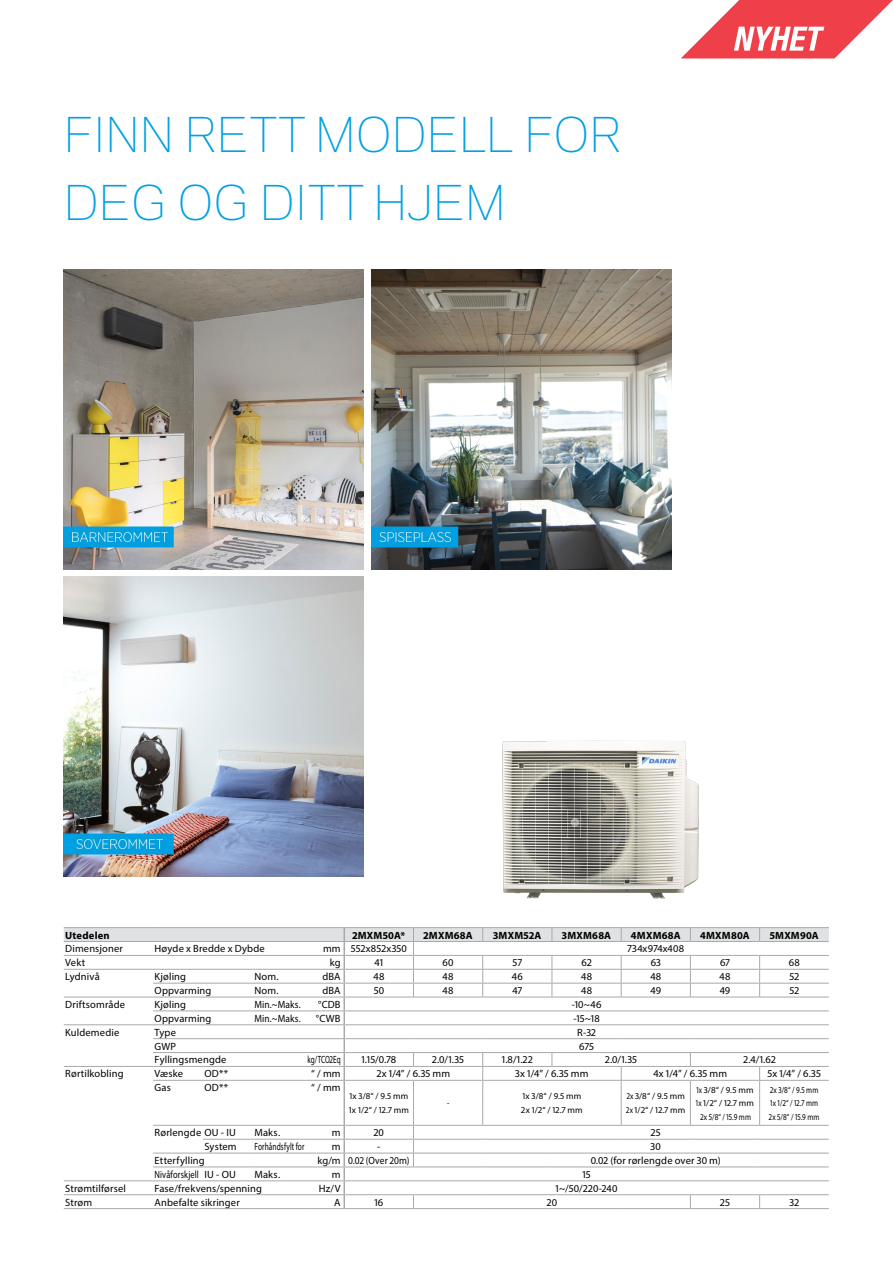
<style>
.page{position:relative;width:893px;height:1263px;background:#fff}
.page>*{position:absolute;margin:0;border:0;box-sizing:border-box;transform-origin:0 0}
.t1{font:300 45px/67.5px "Galaxie Polaris";color:#00a1e4}
.t2{font:10.5px "Myriad Pro";letter-spacing:.015em;color:#000}
.t3{font:700 10.5px "Myriad Pro";letter-spacing:.02em;color:#000}
.t4{font:10.5px "Myriad Pro";letter-spacing:.015em;color:#000;scale:.9 1}
.t5{font:10.5px "Myriad Pro";letter-spacing:.015em;color:#000;scale:.8 1}
.t6{font:10.5px "Myriad Pro";letter-spacing:.015em;color:#000;scale:.7 1}
.t7{font:10.5px "Myriad Pro";letter-spacing:.015em;color:#000;scale:.67 1}
.t8{font:9px/13.5px "Myriad Pro";letter-spacing:.015em;color:#000;scale:.8 1}
.t9{font:9px/13.5px "Myriad Pro";letter-spacing:.015em;color:#000}
</style>
<div class="page">
<hr style="left:64px;top:927px;width:89px;height:1px;background:#a7a9ac">
<hr style="left:153px;top:927px;width:50px;height:1px;background:#a7a9ac">
<hr style="left:203px;top:927px;width:50px;height:1px;background:#a7a9ac">
<hr style="left:253px;top:927px;width:53px;height:1px;background:#a7a9ac">
<hr style="left:306px;top:927px;width:38px;height:1px;background:#a7a9ac">
<hr style="left:344px;top:927px;width:69px;height:1px;background:#a7a9ac">
<hr style="left:413px;top:927px;width:70px;height:1px;background:#a7a9ac">
<hr style="left:483px;top:927px;width:69px;height:1px;background:#a7a9ac">
<hr style="left:552px;top:927px;width:69px;height:1px;background:#a7a9ac">
<hr style="left:621px;top:927px;width:69px;height:1px;background:#a7a9ac">
<hr style="left:690px;top:927px;width:70px;height:1px;background:#a7a9ac">
<hr style="left:760px;top:927px;width:69px;height:1px;background:#a7a9ac">
<hr style="left:64px;top:1208px;width:89px;height:1px;background:#a7a9ac">
<hr style="left:153px;top:1208px;width:50px;height:1px;background:#a7a9ac">
<hr style="left:203px;top:1208px;width:50px;height:1px;background:#a7a9ac">
<hr style="left:253px;top:1208px;width:53px;height:1px;background:#a7a9ac">
<hr style="left:306px;top:1208px;width:38px;height:1px;background:#a7a9ac">
<hr style="left:344px;top:1208px;width:69px;height:1px;background:#a7a9ac">
<hr style="left:413px;top:1208px;width:70px;height:1px;background:#a7a9ac">
<hr style="left:483px;top:1208px;width:69px;height:1px;background:#a7a9ac">
<hr style="left:552px;top:1208px;width:69px;height:1px;background:#a7a9ac">
<hr style="left:621px;top:1208px;width:69px;height:1px;background:#a7a9ac">
<hr style="left:690px;top:1208px;width:70px;height:1px;background:#a7a9ac">
<hr style="left:760px;top:1208px;width:69px;height:1px;background:#a7a9ac">
<svg style="left:64px;top:928px;width:765px;height:280px"></svg>
<hr style="left:153px;top:941px;width:50px;height:1px;background:#a7a9ac">
<hr style="left:203px;top:941px;width:50px;height:1px;background:#a7a9ac">
<hr style="left:253px;top:941px;width:53px;height:1px;background:#a7a9ac">
<hr style="left:153px;top:955px;width:50px;height:1px;background:#a7a9ac">
<hr style="left:203px;top:955px;width:50px;height:1px;background:#a7a9ac">
<hr style="left:253px;top:955px;width:53px;height:1px;background:#a7a9ac">
<hr style="left:153px;top:983px;width:50px;height:1px;background:#a7a9ac">
<hr style="left:203px;top:983px;width:50px;height:1px;background:#a7a9ac">
<hr style="left:153px;top:997px;width:50px;height:1px;background:#a7a9ac">
<hr style="left:203px;top:997px;width:50px;height:1px;background:#a7a9ac">
<hr style="left:153px;top:1010px;width:50px;height:1px;background:#a7a9ac">
<hr style="left:203px;top:1010px;width:50px;height:1px;background:#a7a9ac">
<hr style="left:153px;top:1024px;width:50px;height:1px;background:#a7a9ac">
<hr style="left:203px;top:1024px;width:50px;height:1px;background:#a7a9ac">
<img style="left:502px;top:740px;width:197px;height:159px">
<svg style="left:681px;top:0;width:212px;height:58px"></svg>
<img style="left:64px;top:269px;width:300px;height:300px">
<img style="left:64px;top:577px;width:300px;height:300px">
<img style="left:371px;top:269px;width:300px;height:300px">
<h1 class="t1" style="left:64px;top:99px;width:559px">FINN RETT MODELL FOR<br>DEG OG DITT HJEM</h1>
<p class="t3" style="left:65px;top:928px;width:46px">Utedelen</p>
<p class="t3" style="left:352px;top:928px;width:55px">2MXM50A*</p>
<p class="t3" style="left:423px;top:928px;width:51px">2MXM68A</p>
<p class="t3" style="left:493px;top:928px;width:50px">3MXM52A</p>
<p class="t3" style="left:562px;top:928px;width:51px">3MXM68A</p>
<p class="t3" style="left:631px;top:928px;width:51px">4MXM68A</p>
<p class="t3" style="left:700px;top:928px;width:51px">4MXM80A</p>
<p class="t3" style="left:770px;top:928px;width:51px">5MXM90A</p>
<p class="t2" style="left:65px;top:942px;width:59px">Dimensjoner</p>
<p class="t2" style="left:155px;top:942px;width:112px">Høyde x Bredde x Dybde</p>
<p class="t2" style="left:323px;top:942px;width:85px">mm 552x852x350</p>
<p class="t2" style="left:628px;top:942px;width:58px">734x974x408</p>
<p class="t2" style="left:65px;top:956px;width:21px">Vekt</p>
<p class="t2" style="left:330px;top:956px;width:12px">kg</p>
<p class="t2" style="left:375px;top:956px;width:10px">41</p>
<p class="t2" style="left:443px;top:956px;width:13px">60</p>
<p class="t2" style="left:513px;top:956px;width:11px">57</p>
<p class="t2" style="left:581px;top:956px;width:12px">62</p>
<p class="t2" style="left:651px;top:956px;width:12px">63</p>
<p class="t2" style="left:720px;top:956px;width:11px">67</p>
<p class="t2" style="left:789px;top:956px;width:13px">68</p>
<p class="t2" style="left:65px;top:970px;width:36px">Lydnivå</p>
<p class="t2" style="left:155px;top:970px;width:33px">Kjøling</p>
<p class="t2" style="left:255px;top:970px;width:26px">Nom.</p>
<p class="t2" style="left:322px;top:970px;width:20px">dBA</p>
<p class="t2" style="left:373px;top:970px;width:12px">48</p>
<p class="t2" style="left:443px;top:970px;width:12px">48</p>
<p class="t2" style="left:512px;top:970px;width:12px">46</p>
<p class="t2" style="left:581px;top:970px;width:12px">48</p>
<p class="t2" style="left:650px;top:970px;width:12px">48</p>
<p class="t2" style="left:719px;top:970px;width:12px">48</p>
<p class="t2" style="left:789px;top:970px;width:11px">52</p>
<p class="t2" style="left:155px;top:984px;width:58px">Oppvarming</p>
<p class="t2" style="left:255px;top:984px;width:26px">Nom.</p>
<p class="t2" style="left:322px;top:984px;width:20px">dBA</p>
<p class="t2" style="left:374px;top:984px;width:12px">50</p>
<p class="t2" style="left:443px;top:984px;width:12px">48</p>
<p class="t2" style="left:512px;top:984px;width:11px">47</p>
<p class="t2" style="left:581px;top:984px;width:12px">48</p>
<p class="t2" style="left:650px;top:984px;width:12px">49</p>
<p class="t2" style="left:720px;top:984px;width:12px">49</p>
<p class="t2" style="left:789px;top:984px;width:11px">52</p>
<p class="t2" style="left:65px;top:998px;width:61px">Driftsområde</p>
<p class="t2" style="left:155px;top:998px;width:33px">Kjøling</p>
<p class="t4" style="left:254px;top:998px;width:53px">Min.~Maks.</p>
<p class="t2" style="left:318px;top:998px;width:24px">°CDB</p>
<p class="t2" style="left:572px;top:998px;width:31px">-10~46</p>
<p class="t2" style="left:155px;top:1012px;width:58px">Oppvarming</p>
<p class="t4" style="left:254px;top:1012px;width:53px">Min.~Maks.</p>
<p class="t2" style="left:316px;top:1012px;width:26px">°CWB</p>
<p class="t2" style="left:573px;top:1012px;width:28px">-15~18</p>
<p class="t2" style="left:65px;top:1026px;width:56px">Kuldemedie</p>
<p class="t2" style="left:155px;top:1026px;width:23px">Type</p>
<p class="t2" style="left:577px;top:1026px;width:20px">R-32</p>
<p class="t2" style="left:155px;top:1039px;width:23px">GWP</p>
<p class="t2" style="left:579px;top:1039px;width:16px">675</p>
<p class="t2" style="left:155px;top:1053px;width:73px">Fyllingsmengde</p>
<p class="t7" style="left:308px;top:1053px;width:51px">kg/TCO2Eq</p>
<p class="t2" style="left:362px;top:1053px;width:36px">1.15/0.78</p>
<p class="t2" style="left:432px;top:1053px;width:33px">2.0/1.35</p>
<p class="t2" style="left:502px;top:1053px;width:32px">1.8/1.22</p>
<p class="t2" style="left:605px;top:1053px;width:33px">2.0/1.35</p>
<p class="t2" style="left:743px;top:1053px;width:34px">2.4/1.62</p>
<p class="t2" style="left:65px;top:1067px;width:60px">Rørtilkobling</p>
<p class="t2" style="left:155px;top:1067px;width:30px">Væske</p>
<p class="t2" style="left:205px;top:1067px;width:25px">OD**</p>
<p class="t2" style="left:311px;top:1067px;width:31px">“ / mm</p>
<p class="t2" style="left:377px;top:1067px;width:75px">2x 1/4” / 6.35 mm</p>
<p class="t2" style="left:515px;top:1067px;width:75px">3x 1/4” / 6.35 mm</p>
<p class="t2" style="left:653px;top:1067px;width:75px">4x 1/4” / 6.35 mm</p>
<p class="t2" style="left:768px;top:1067px;width:55px">5x 1/4” / 6.35</p>
<p class="t2" style="left:155px;top:1081px;width:18px">Gas</p>
<p class="t2" style="left:205px;top:1081px;width:25px">OD**</p>
<p class="t2" style="left:311px;top:1081px;width:31px">“ / mm</p>
<p class="t9" style="left:349px;top:1089px;width:61px">1x 3/8“ / 9.5 mm<br>1x 1/2“ / 12.7 mm</p>
<p class="t8" style="left:447px;top:1096px;width:4px">-</p>
<p class="t9" style="left:521px;top:1089px;width:63px">1x 3/8“ / 9.5 mm<br>2x 1/2“ / 12.7 mm</p>
<p class="t8" style="left:626px;top:1090px;width:75px">2x 3/8“ / 9.5 mm<br>2x 1/2“ / 12.7 mm</p>
<p class="t8" style="left:696px;top:1083px;width:74px;text-align:center">1x 3/8“ / 9.5 mm<br>1x 1/2“ / 12.7 mm<br>2x 5/8“ / 15.9 mm</p>
<p class="t8" style="left:769px;top:1083px;width:65px">2x 3/8“ / 9.5 mm<br>1x 1/2“ / 12.7 mm<br>2x 5/8“ / 15.9 mm</p>
<p class="t2" style="left:155px;top:1126px;width:83px">Rørlengde OU - IU</p>
<p class="t2" style="left:254px;top:1126px;width:27px">Maks.</p>
<p class="t2" style="left:332px;top:1126px;width:10px">m</p>
<p class="t2" style="left:374px;top:1126px;width:12px">20</p>
<p class="t2" style="left:651px;top:1126px;width:11px">25</p>
<p class="t2" style="left:205px;top:1140px;width:34px">System</p>
<p class="t6" style="left:254px;top:1140px;width:73px">Forhåndsfylt for</p>
<p class="t2" style="left:332px;top:1140px;width:10px">m</p>
<p class="t2" style="left:377px;top:1140px;width:5px">-</p>
<p class="t2" style="left:651px;top:1140px;width:12px">30</p>
<p class="t2" style="left:155px;top:1154px;width:52px">Etterfylling</p>
<p class="t2" style="left:317px;top:1154px;width:94px">kg/m 0.02 (Over 20m)</p>
<p class="t2" style="left:591px;top:1154px;width:132px">0.02 (for rørlengde over 30 m)</p>
<p class="t5" style="left:155px;top:1168px;width:103px">Nivåforskjell IU - OU</p>
<p class="t2" style="left:254px;top:1168px;width:27px">Maks.</p>
<p class="t2" style="left:332px;top:1168px;width:10px">m</p>
<p class="t2" style="left:582px;top:1168px;width:10px">15</p>
<p class="t2" style="left:65px;top:1182px;width:62px">Strømtilførsel</p>
<p class="t2" style="left:155px;top:1182px;width:109px">Fase/frekvens/spenning</p>
<p class="t2" style="left:319px;top:1182px;width:23px">Hz/V</p>
<p class="t2" style="left:556px;top:1182px;width:63px">1~/50/220-240</p>
<p class="t2" style="left:65px;top:1195px;width:28px">Strøm</p>
<p class="t2" style="left:155px;top:1195px;width:87px">Anbefalte sikringer</p>
<p class="t2" style="left:334px;top:1195px;width:8px">A</p>
<p class="t2" style="left:374px;top:1195px;width:10px">16</p>
<p class="t2" style="left:547px;top:1195px;width:12px">20</p>
<p class="t2" style="left:720px;top:1195px;width:11px">25</p>
<p class="t2" style="left:789px;top:1195px;width:11px">32</p>
</div>
